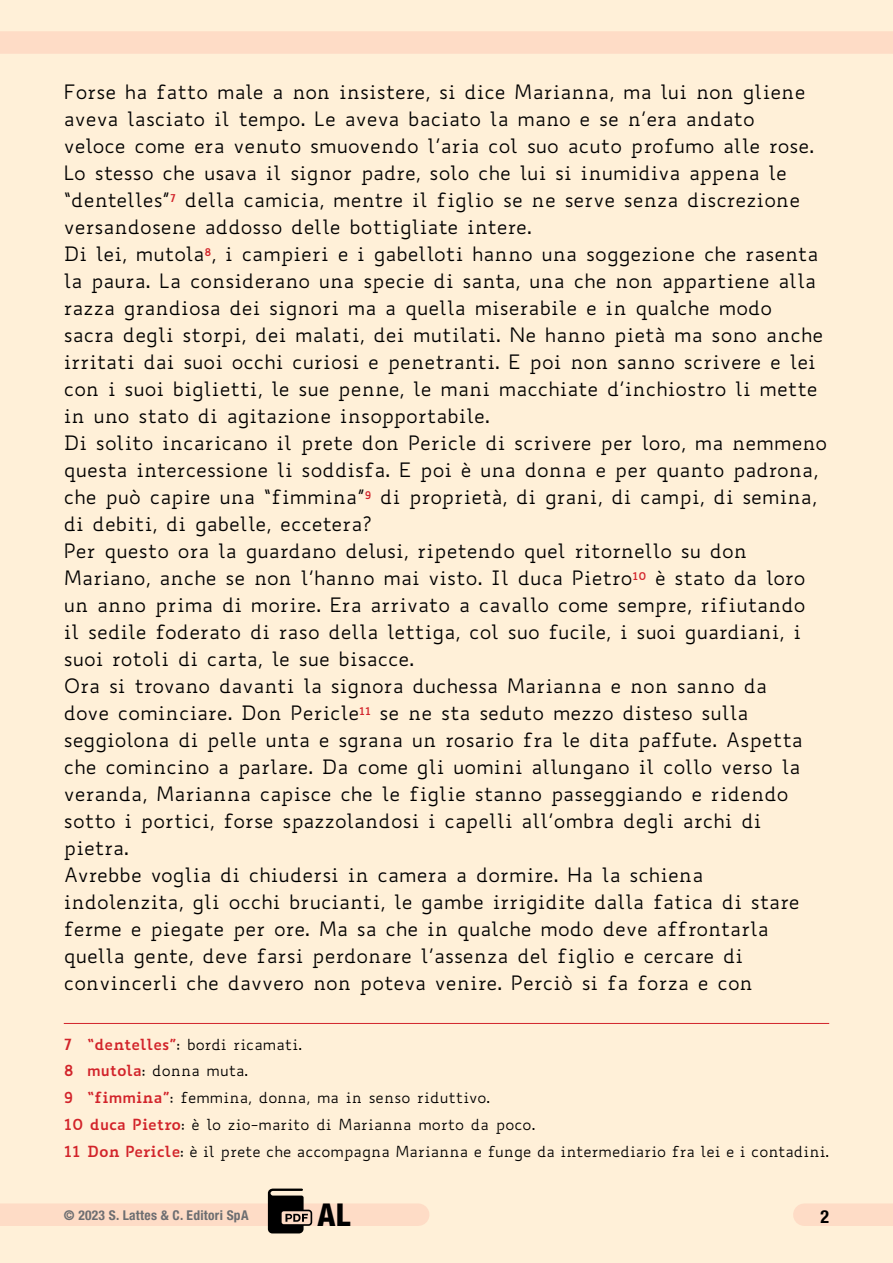
<style>
.page{position:relative;width:893px;height:1263px;background:#fff0d8}
.page>*{position:absolute;margin:0;border:0;box-sizing:border-box;transform-origin:0 0}
.t1{font:800 condensed 31.5px "Helvetica Neue LT Std";color:#000}
.t2{font:19.5px/27px "Biancoenero";color:#000}
.t3{font:700 condensed 18px "Helvetica Neue LT Std";color:#000}
.t4{font:15px/26.7px "Biancoenero";color:#000}
.t5{font:700 condensed 13.5px "Helvetica Neue LT Std";letter-spacing:.02em;color:#6d6e71}
.s1{font-weight:700;color:#d2232a}
</style>
<div class="page">
<div style="left:0;top:1203px;width:418px;height:23px;background:#fedcc6"></div>
<div style="left:0;top:31px;width:893px;height:23px;background:#fedcc6"></div>
<hr style="left:64px;top:1023px;width:765px;height:1px;background:#d2232a">
<div style="left:804px;top:1203px;width:89px;height:23px;background:#fedcc6"></div>
<svg style="left:268px;top:1188px;width:44px;height:45px"></svg>
<p class="t2" style="left:64px;top:78px;width:765px">Forse ha fatto male a non insistere, si dice Marianna, ma lui non gliene aveva lasciato il tempo. Le aveva baciato la mano e se n’era andato<br>veloce come era venuto smuovendo l’aria col suo acuto profumo alle rose.<br>Lo stesso che usava il signor padre, solo che lui si inumidiva appena le “dentelles”<sup>7</sup> della camicia, mentre il figlio se ne serve senza discrezione versandosene addosso delle bottigliate intere.<br>Di lei, mutola<sup>8</sup>, i campieri e i gabelloti hanno una soggezione che rasenta la paura. La considerano una specie di santa, una che non appartiene alla razza grandiosa dei signori ma a quella miserabile e in qualche modo sacra degli storpi, dei malati, dei mutilati. Ne hanno pietà ma sono anche irritati dai suoi occhi curiosi e penetranti. E poi non sanno scrivere e lei con i suoi biglietti, le sue penne, le mani macchiate d’inchiostro li mette in uno stato di agitazione insopportabile.<br>Di solito incaricano il prete don Pericle di scrivere per loro, ma nemmeno questa intercessione li soddisfa. E poi è una donna e per quanto padrona, che può capire una “fimmina”<sup>9</sup> di proprietà, di grani, di campi, di semina, di debiti, di gabelle, eccetera?<br>Per questo ora la guardano delusi, ripetendo quel ritornello su don Mariano, anche se non l’hanno mai visto. Il duca Pietro<sup>10</sup> è stato da loro un anno prima di morire. Era arrivato a cavallo come sempre, rifiutando<br>il sedile foderato di raso della lettiga, col suo fucile, i suoi guardiani, i suoi rotoli di carta, le sue bisacce.<br>Ora si trovano davanti la signora duchessa Marianna e non sanno da<br>dove cominciare. Don Pericle<sup>11</sup> se ne sta seduto mezzo disteso sulla seggiolona di pelle unta e sgrana un rosario fra le dita paffute. Aspetta che comincino a parlare. Da come gli uomini allungano il collo verso la veranda, Marianna capisce che le figlie stanno passeggiando e ridendo sotto i portici, forse spazzolandosi i capelli all’ombra degli archi di pietra.<br>Avrebbe voglia di chiudersi in camera a dormire. Ha la schiena indolenzita, gli occhi brucianti, le gambe irrigidite dalla fatica di stare ferme e piegate per ore. Ma sa che in qualche modo deve affrontarla quella gente, deve farsi perdonare l’assenza del figlio e cercare di convincerli che davvero non poteva venire. Perciò si fa forza e con</p>
<p class="t4" style="left:64px;top:1030px;width:767px"><span class="s1">7 “dentelles”</span>: bordi ricamati.<br><span class="s1">8 mutola</span>: donna muta.<br><span class="s1">9 “fimmina”</span>: femmina, donna, ma in senso riduttivo.<br><span class="s1">10 duca Pietro</span>: è lo zio-marito di Marianna morto da poco.<br><span class="s1">11 Don Pericle</span>: è il prete che accompagna Marianna e funge da intermediario fra lei e i contadini.</p>
<p class="t5" style="left:64px;top:1206px;width:186px">© 2023 S. Lattes &amp; C. Editori SpA</p>
<h1 class="t1" style="left:318px;top:1195px;width:34px">AL</h1>
<p class="t3" style="left:820px;top:1206px;width:10px">2</p>
</div>
